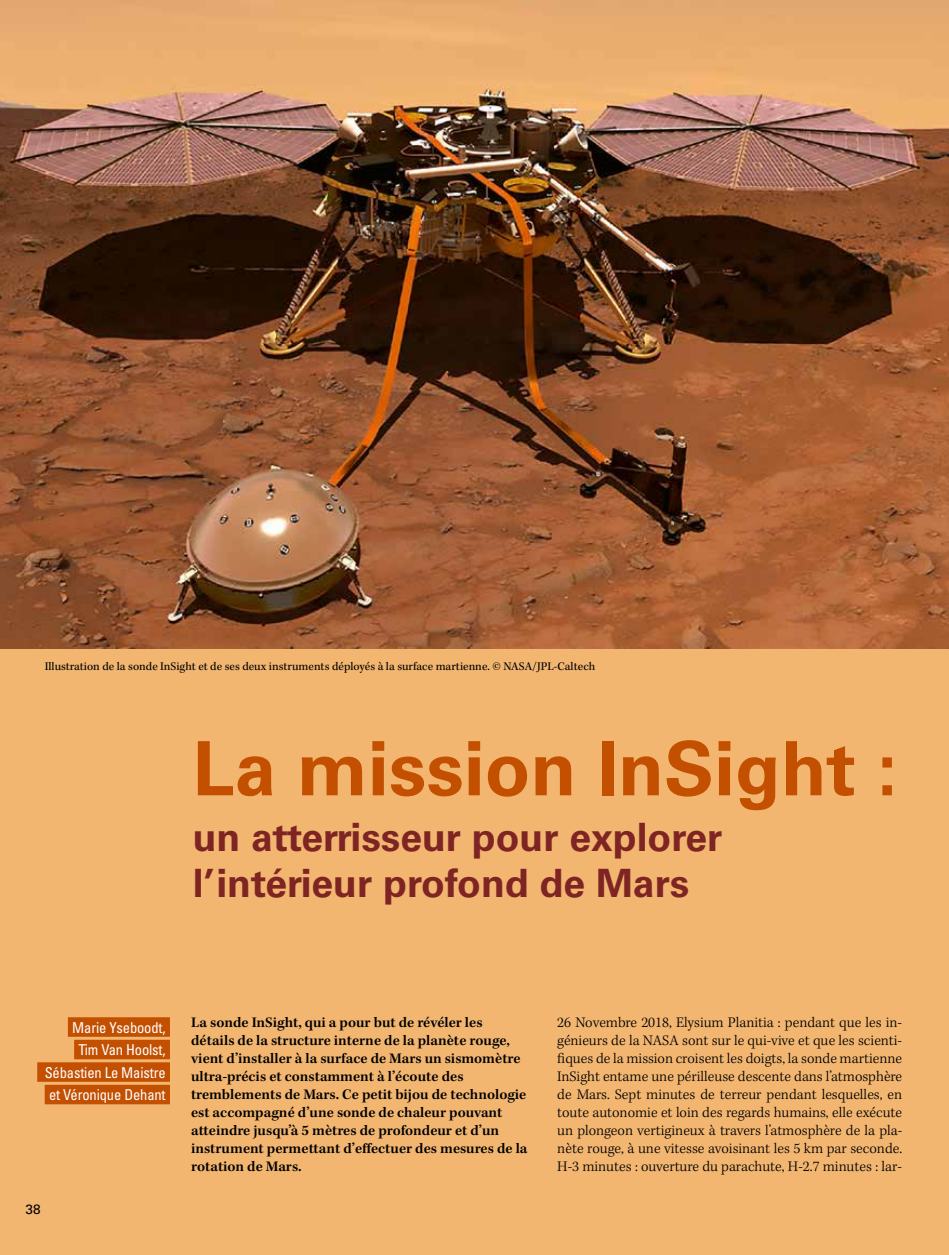
<style>
.page{position:relative;width:949px;height:1255px;background:#fff}
.page>*{position:absolute;margin:0;border:0;box-sizing:border-box;transform-origin:0 0}
.t1{font:700 75px "Univers LT Std";color:#c34f00}
.t2{font:700 39px/46.8px "Univers LT Std";color:#7e2524}
.t3{font:300 15px/18px "Kepler Std";color:#000;text-align:justify}
.t4{font:600 15px/18px "Kepler Std";color:#000}
.t5{font:condensed 15px/22.5px "Univers LT Std";letter-spacing:-.01em;color:#fff;text-align:right}
.t6{font:13.5px "Univers LT Std";color:#000}
.t7{font:12px "Kepler Std";color:#000}
</style>
<div class="page">
<div style="left:0;top:0;width:948px;height:1254px;background:#f2b671"></div>
<div style="left:68px;top:1017px;width:102px;height:19px;background:#c34f00"></div>
<div style="left:74px;top:1039px;width:96px;height:20px;background:#c34f00"></div>
<div style="left:37px;top:1062px;width:133px;height:19px;background:#c34f00"></div>
<div style="left:45px;top:1084px;width:125px;height:20px;background:#c34f00"></div>
<img style="left:0;top:0;width:948px;height:648px">
<p class="t7" style="left:45px;top:659px;width:552px">Illustration de la sonde InSight et de ses deux instruments déployés à la surface martienne. © NASA/JPL-Caltech</p>
<h1 class="t1" style="left:193px;top:725px;width:706px">La mission InSight :</h1>
<h2 class="t2" style="left:193px;top:813px;width:531px">un atterrisseur pour explorer l’intérieur profond de Mars</h2>
<p class="t5" style="left:45px;top:1015px;width:122px">Marie Yseboodt,<br>Tim Van Hoolst,<br>Sébastien Le Maistre et Véronique Dehant</p>
<p class="t6" style="left:26px;top:1200px;width:17px">38</p>
<p class="t4" style="left:191px;top:1013px;width:338px">La sonde InSight, qui a pour but de révéler les détails de la structure interne de la planète rouge, vient d’installer à la surface de Mars un sismomètre ultra-précis et constamment à l’écoute des tremblements de Mars. Ce petit bijou de technologie est accompagné d’une sonde de chaleur pouvant atteindre jusqu’à 5 mètres de profondeur et d’un instrument permettant d’effectuer des mesures de la rotation de Mars.</p>
<p class="t3" style="left:557px;top:1013px;width:346px">26 Novembre 2018, Elysium Planitia : pendant que les in&shy;génieurs de la NASA sont sur le qui-vive et que les scienti&shy;fiques de la mission croisent les doigts, la sonde martienne InSight entame une périlleuse descente dans l’atmosphère de Mars. Sept minutes de terreur pendant lesquelles, en toute autonomie et loin des regards humains, elle exécute un plongeon vertigineux à travers l’atmosphère de la pla&shy;nète rouge, à une vitesse avoisinant les 5 km par seconde.<br>H-3 minutes : ouverture du parachute, H-2.7 minutes : lar-</p>
</div>
